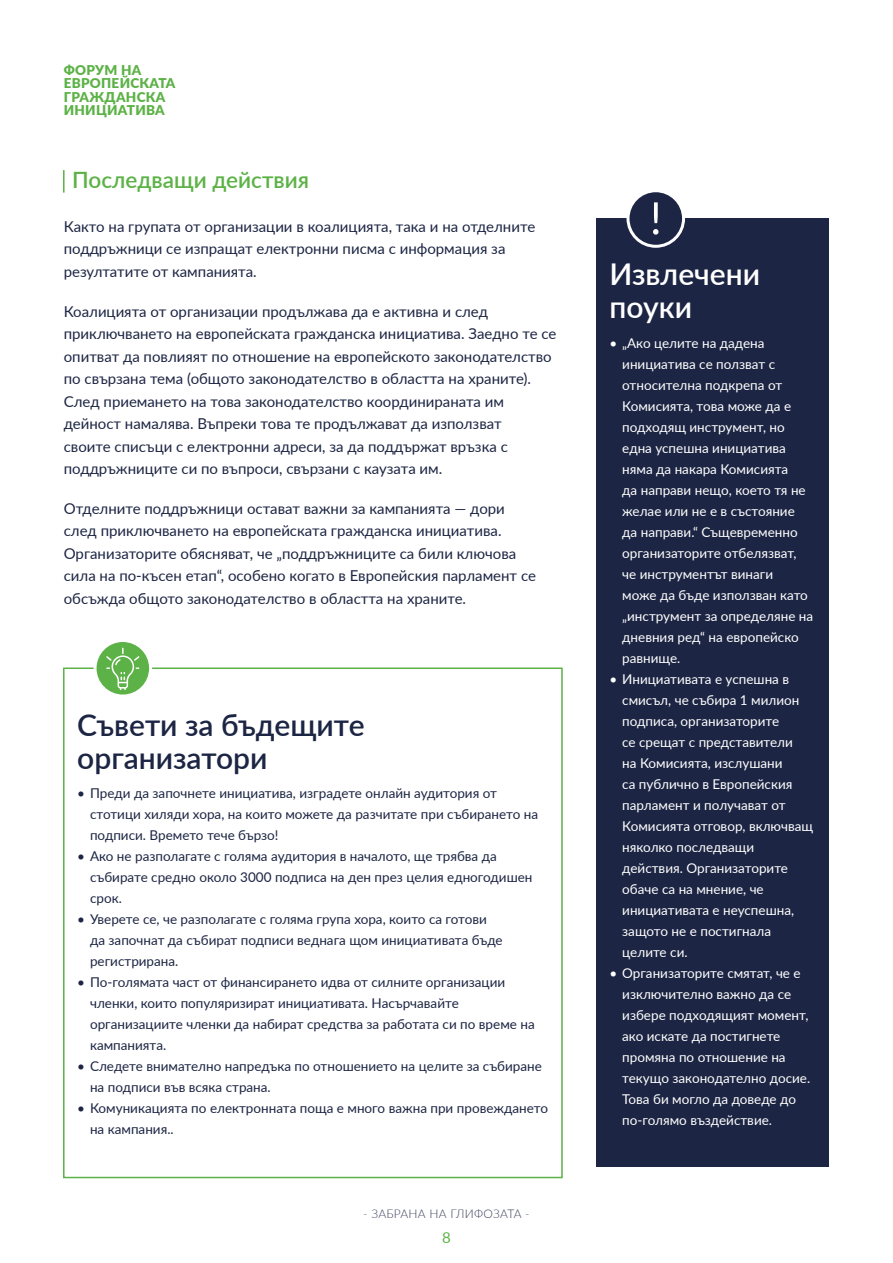
<style>
.page{position:relative;width:893px;height:1263px;background:#fff}
.page>*{position:absolute;margin:0;border:0;box-sizing:border-box;transform-origin:0 0}
.t1{font:600 30px/33px "Lato";color:#1c2543}
.t2{font:600 30px/33px "Lato";color:#fff}
.t3{font:600 22.5px "Lato";color:#5cb246}
.t4{font:15px/22.5px "Lato";color:#1c2543}
.t5{font:15px "Lato";color:#5cb246}
.t6{font:13.5px/21px "Lato";color:#fff}
.t7{font:13.5px/21px "Lato";color:#1c2543}
.t8{font:900 13.5px/13.5px "Lato";letter-spacing:.02em;color:#5cb246}
.t9{font:300 12px "Lato";letter-spacing:.02em;color:#3c3e5c}
</style>
<div class="page">
<hr style="left:63px;top:170px;width:2px;height:23px;background:#5cb246">
<div style="left:597px;top:218px;width:232px;height:949px;background:#1c2543"></div>
<div style="left:628px;top:191px;width:55px;height:55px;background:#1c2543;border-radius:50%"></div>
<div style="left:626px;top:189px;width:59px;height:59px;border:3px solid #fff;border-radius:50%"></div>
<svg style="left:653px;top:202px;width:5px;height:33px"></svg>
<div style="left:63px;top:667px;width:500px;height:511px;border:2px solid #5cb246"></div>
<svg style="left:95px;top:640px;width:56px;height:56px"></svg>
<div style="left:94px;top:639px;width:58px;height:58px;border:3px solid #fff;border-radius:50%"></div>
<svg style="left:106px;top:648px;width:33px;height:42px"></svg>
<p class="t8" style="left:64px;top:62px;width:113px">ФОРУМ НА<br>ЕВРОПЕЙСКАТА<br>ГРАЖДАНСКА<br>ИНИЦИАТИВА</p>
<h2 class="t3" style="left:72px;top:164px;width:238px">Последващи действия</h2>
<p class="t4" style="left:64px;top:215px;width:473px">Както на групата от организации в коалицията, така и на отделните поддръжници се изпращат електронни писма с информация за резултатите от кампанията.</p>
<p class="t4" style="left:64px;top:299px;width:494px">Коалицията от организации продължава да е активна и след приключването на европейската гражданска инициатива. Заедно те се опитват да повлияят по отношение на европейското законодателство по свързана тема (общото законодателство в областта на храните).<br>След приемането на това законодателство координираната им дейност намалява. Въпреки това те продължават да използват<br>своите списъци с електронни адреси, за да поддържат връзка с поддръжниците си по въпроси, свързани с каузата им.</p>
<p class="t4" style="left:64px;top:496px;width:474px">Отделните поддръжници остават важни за кампанията — дори след приключването на европейската гражданска инициатива.<br>Организаторите обясняват, че „поддръжниците са били ключова сила на по-късен етап“, особено когато в Европейския парламент се обсъжда общото законодателство в областта на храните.</p>
<h1 class="t1" style="left:77px;top:707px;width:289px">Съвети за бъдещите организатори</h1>
<p class="t7" style="left:90px;top:782px;width:450px;text-indent:-13px">• Преди да започнете инициатива, изградете онлайн аудитория от стотици хиляди хора, на които можете да разчитате при събирането на подписи. Времето тече бързо!</p>
<p class="t7" style="left:90px;top:845px;width:444px;text-indent:-13px">• Ако не разполагате с голяма аудитория в началото, ще трябва да събирате средно около 3000 подписа на ден през целия едногодишен срок.</p>
<p class="t7" style="left:90px;top:908px;width:414px;text-indent:-13px">• Уверете се, че разполагате с голяма група хора, които са готови да започнат да събират подписи веднага щом инициативата бъде регистрирана.</p>
<p class="t7" style="left:90px;top:971px;width:446px;text-indent:-13px">• По-голямата част от финансирането идва от силните организации членки, които популяризират инициативата. Насърчавайте организациите членки да набират средства за работата си по време на кампанията.</p>
<p class="t7" style="left:90px;top:1055px;width:453px;text-indent:-13px">• Следете внимателно напредъка по отношението на целите за събиране на подписи във всяка страна.</p>
<p class="t7" style="left:90px;top:1097px;width:459px;text-indent:-13px">• Комуникацията по електронната поща е много важна при провеждането на кампания..</p>
<p class="t9" style="left:363px;top:1206px;width:168px">- ЗАБРАНА НА ГЛИФОЗАТА -</p>
<p class="t5" style="left:442px;top:1227px;width:10px">8</p>
<h1 class="t2" style="left:609px;top:256px;width:152px">Извлечени поуки</h1>
<p class="t6" style="left:622px;top:332px;width:192px;text-indent:-13px">• „Ако целите на дадена инициатива се ползват с относителна подкрепа от<br>Комисията, това може да е подходящ инструмент, но една успешна инициатива няма да накара Комисията<br>да направи нещо, което тя не желае или не е в състояние да направи.“ Същевременно организаторите отбелязват, че инструментът винаги<br>може да бъде използван като „инструмент за определяне на дневния ред“ на европейско равнище.</p>
<p class="t6" style="left:622px;top:668px;width:192px;text-indent:-13px">• Инициативата е успешна в смисъл, че събира 1 милион подписа, организаторите<br>се срещат с представители<br>на Комисията, изслушани<br>са публично в Европейския парламент и получават от<br>Комисията отговор, включващ няколко последващи действия. Организаторите обаче са на мнение, че инициативата е неуспешна, защото не е постигнала целите си.</p>
<p class="t6" style="left:622px;top:962px;width:189px;text-indent:-13px">• Организаторите смятат, че е изключително важно да се избере подходящият момент, ако искате да постигнете промяна по отношение на текущо законодателно досие.<br>Това би могло да доведе до по-голямо въздействие.</p>
</div>
